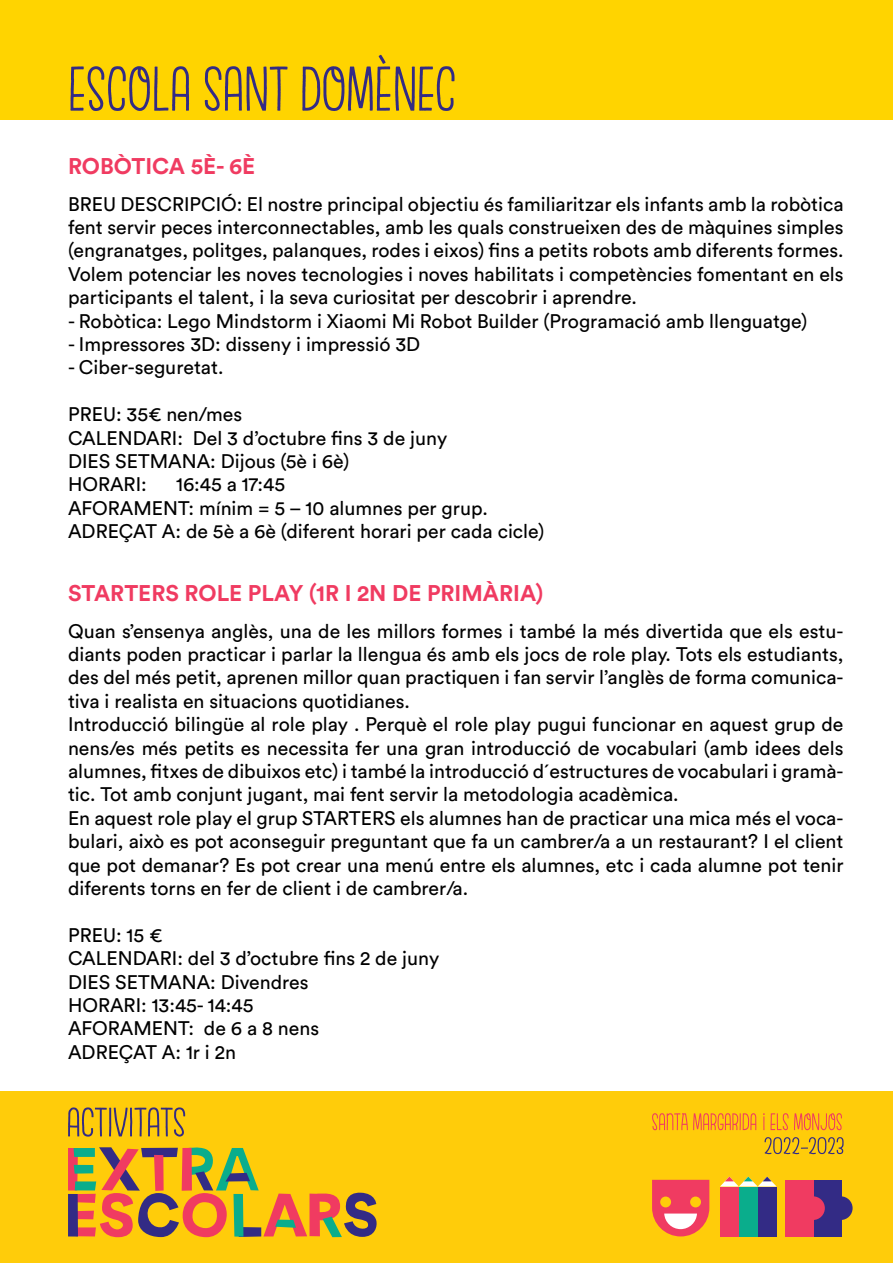
<style>
.page{position:relative;width:893px;height:1263px;background:#fff}
.page>*{position:absolute;margin:0;border:0;box-sizing:border-box;transform-origin:0 0}
.t1{font:63px "Escalope Crust One";color:#332b85}
.t2{font:700 22.5px "Circular Std";color:#f03b61}
.t3{font:19.5px/23.4px "Circular Std";color:#000}
</style>
<div class="page">
<div style="left:0;top:0;width:893px;height:120px;background:#ffd400"></div>
<div style="left:0;top:1091px;width:893px;height:172px;background:#ffcc0a"></div>
<svg style="left:68px;top:1147px;width:239px;height:91px"></svg>
<div style="left:309px;top:1193px;width:11px;height:43px;background:#f03b61"></div>
<svg style="left:313px;top:1192px;width:64px;height:45px"></svg>
<div style="left:720px;top:1186px;width:19px;height:50px;background:#f03b61"></div>
<div style="left:739px;top:1186px;width:19px;height:50px;background:#0aad8c"></div>
<div style="left:758px;top:1186px;width:19px;height:50px;background:#332b85"></div>
<svg style="left:720px;top:1176px;width:56px;height:10px"></svg>
<div style="left:785px;top:1180px;width:57px;height:56px;background:#332b85"></div>
<div style="left:785px;top:1180px;width:28px;height:56px;background:#f03b61"></div>
<div style="left:801px;top:1196px;width:24px;height:24px;background:#f03b61;border-radius:50%"></div>
<div style="left:829px;top:1196px;width:24px;height:24px;background:#332b85;border-radius:50%"></div>
<svg style="left:652px;top:1180px;width:57px;height:56px;background:#f3646c"></svg>
<div style="left:690px;top:1196px;width:11px;height:11px;background:#ffcc0a;border-radius:50%"></div>
<div style="left:660px;top:1196px;width:11px;height:11px;background:#ffcc0a;border-radius:50%"></div>
<svg style="left:68px;top:1107px;width:117px;height:30px"></svg>
<svg style="left:764px;top:1137px;width:80px;height:17px"></svg>
<svg style="left:652px;top:1113px;width:104px;height:17px"></svg>
<svg style="left:763px;top:1113px;width:79px;height:17px"></svg>
<h1 class="t1" style="left:68px;top:46px;width:390px">ESCOLA SANT DOMÈNEC</h1>
<p class="t2" style="left:68px;top:151px;width:189px">ROBÒTICA 5È- 6È</p>
<p class="t3" style="left:68px;top:192px;width:777px;text-align:justify">BREU DESCRIPCIÓ: El nostre principal objectiu és familiaritzar els infants amb la robòtica fent servir peces interconnectables, amb les quals construeixen des de màquines simples (engranatges, politges, palanques, rodes i eixos) fins a petits robots amb diferents formes.<br>Volem potenciar les noves tecnologies i noves habilitats i competències fomentant en els participants el talent, i la seva curiositat per descobrir i aprendre.</p>
<p class="t3" style="left:68px;top:309px;width:741px">- Robòtica: Lego Mindstorm i Xiaomi Mi Robot Builder (Programació amb llenguatge)</p>
<p class="t3" style="left:68px;top:332px;width:354px">- Impressores 3D: disseny i impressió 3D</p>
<p class="t3" style="left:68px;top:356px;width:157px">- Ciber-seguretat.</p>
<p class="t3" style="left:68px;top:402px;width:381px">PREU: 35€ nen/mes<br>CALENDARI: Del 3 d’octubre fins 3 de juny<br>DIES SETMANA: Dijous (5è i 6è)<br>HORARI:</p>
<p class="t3" style="left:68px;top:473px;width:478px;text-indent:108px">16:45 a 17:45<br>AFORAMENT: mínim = 5 – 10 alumnes per grup.<br>ADREÇAT A: de 5è a 6è (diferent horari per cada cicle)</p>
<p class="t2" style="left:68px;top:578px;width:477px">STARTERS ROLE PLAY (1R I 2N DE PRIMÀRIA)</p>
<p class="t3" style="left:68px;top:619px;width:777px">Quan s’ensenya anglès, una de les millors formes i també la més divertida que els estu&shy;diants poden practicar i parlar la llengua és amb els jocs de role play. Tots els estudiants, des del més petit, aprenen millor quan practiquen i fan servir l’anglès de forma comunica&shy;tiva i realista en situacions quotidianes.<br>Introducció bilingüe al role play . Perquè el role play pugui funcionar en aquest grup de nens/es més petits es necessita fer una gran introducció de vocabulari (amb idees dels alumnes, fitxes de dibuixos etc) i també la introducció d´estructures de vocabulari i gramà&shy;tic. Tot amb conjunt jugant, mai fent servir la metodologia acadèmica.<br>En aquest role play el grup STARTERS els alumnes han de practicar una mica més el voca&shy;bulari, això es pot aconseguir preguntant que fa un cambrer/a a un restaurant? I el client que pot demanar? Es pot crear una menú entre els alumnes, etc i cada alumne pot tenir diferents torns en fer de client i de cambrer/a.</p>
<p class="t3" style="left:68px;top:923px;width:373px">PREU: 15 €<br>CALENDARI: del 3 d’octubre fins 2 de juny<br>DIES SETMANA: Divendres<br>HORARI: 13:45- 14:45<br>AFORAMENT: de 6 a 8 nens<br>ADREÇAT A: 1r i 2n</p>
</div>
